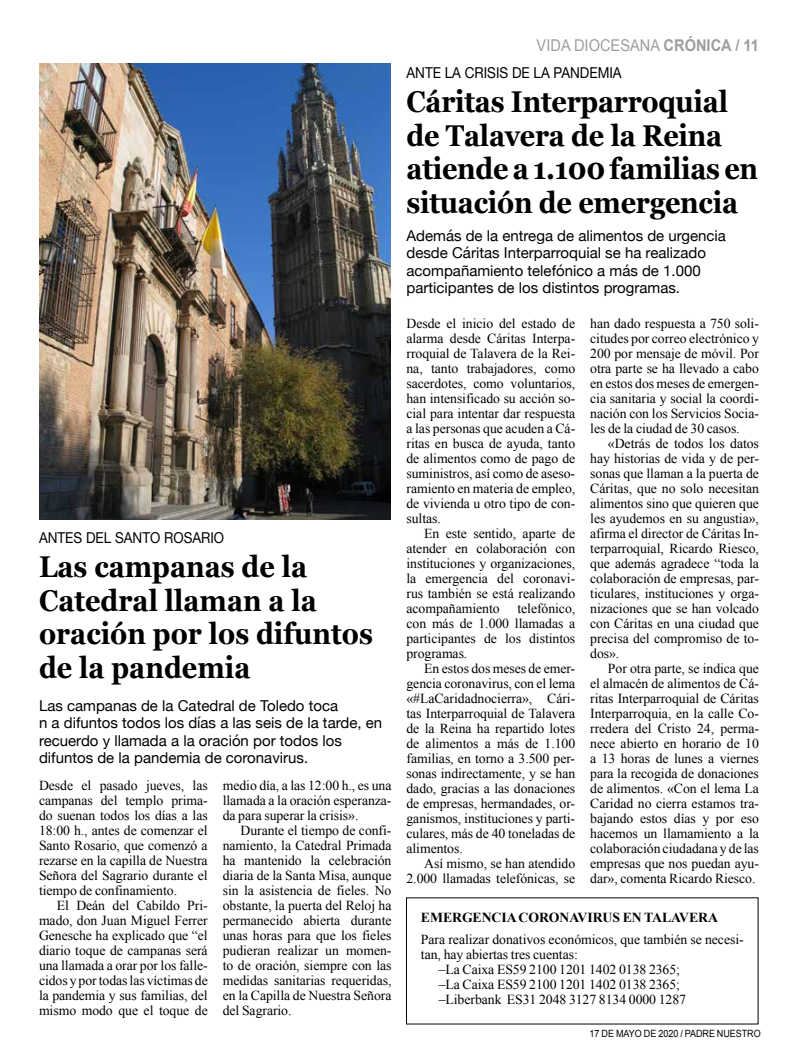
<style>
.page{position:relative;width:798px;height:1063px;background:#fff}
.page>*{position:absolute;margin:0;border:0;box-sizing:border-box;transform-origin:0 0}
.t1{font:700 30px/33.8px "Georgia";letter-spacing:-.01em;color:#000;scale:.9 1}
.t2{font:16.25px "Arial";color:#9c9e9f;scale:.9 1}
.t3{font:15px/17.5px "Helvetica Neue";color:#000}
.t4{font:15px "Helvetica Neue";color:#000;scale:.9 1}
.t5{font:13.75px/15px "Times New Roman";letter-spacing:-.005em;color:#000;text-align:justify}
.t6{font:700 13.75px "Times New Roman";letter-spacing:-.005em;color:#000}
.t7{font:10px "Arial";letter-spacing:-.005em;color:#000;scale:.9 1}
.s1{font-weight:700}
</style>
<div class="page">
<img style="left:39px;top:64px;width:351px;height:455px">
<p class="t4" style="left:39px;top:527px;width:207px">ANTES DEL SANTO ROSARIO</p>
<h1 class="t1" style="left:39px;top:548px;width:372px">Las campanas de la<br>Catedral llaman a la oración por los difuntos de la pandemia</h1>
<p class="t3" style="left:39px;top:697px;width:344px">Las campanas de la Catedral de Toledo toca<br>n a difuntos todos los días a las seis de la tarde, en recuerdo y llamada a la oración por todos los difuntos de la pandemia de coronavirus.</p>
<p class="t5" style="left:39px;top:777px;width:170px">Desde el pasado jueves, las campanas del templo prima&shy;do suenan todos los días a las 18:00 h., antes de comenzar el Santo Rosario, que comenzó a rezarse en la capilla de Nuestra Señora del Sagrario durante el tiempo de confinamiento.</p>
<p class="t5" style="left:39px;top:897px;width:170px;text-indent:18px">El Deán del Cabildo Pri&shy;mado, don Juan Miguel Ferrer Genesche ha explicado que “el diario toque de campanas será una llamada a orar por los falle&shy;cidos y por todas las víctimas de la pandemia y sus familias, del mismo modo que el toque de</p>
<p class="t5" style="left:223px;top:777px;width:170px">medio día, a las 12:00 h., es una llamada a la oración esperanza&shy;da para superar la crisis».</p>
<p class="t5" style="left:223px;top:822px;width:170px;text-indent:18px">Durante el tiempo de confi&shy;namiento, la Catedral Primada ha mantenido la celebración diaria de la Santa Misa, aunque sin la asistencia de fieles. No obstante, la puerta del Reloj ha permanecido abierta durante unas horas para que los fieles pudieran realizar un momen&shy;to de oración, siempre con las medidas sanitarias requeridas, en la Capilla de Nuestra Señora del Sagrario.</p>
<p class="t2" style="left:536px;top:34px;width:248px">VIDA DIOCESANA <span class="s1">CRÓNICA / 11</span></p>
<p class="t4" style="left:406px;top:62px;width:240px">ANTE LA CRISIS DE LA PANDEMIA</p>
<h1 class="t1" style="left:406px;top:83px;width:392px">Cáritas Interparroquial de Talavera de la Reina atiende a 1.100 familias en situación de emergencia</h1>
<p class="t3" style="left:406px;top:227px;width:321px">Además de la entrega de alimentos de urgencia desde Cáritas Interparroquial se ha realizado acompañamiento telefónico a más de 1.000 participantes de los distintos programas.</p>
<p class="t5" style="left:406px;top:315px;width:170px">Desde el inicio del estado de alarma desde Cáritas Interpa&shy;rroquial de Talavera de la Rei&shy;na, tanto trabajadores, como sacerdotes, como voluntarios, han intensificado su acción so&shy;cial para intentar dar respuesta a las personas que acuden a Cá&shy;ritas en busca de ayuda, tanto de alimentos como de pago de suministros, así como de aseso&shy;ramiento en materia de empleo, de vivienda u otro tipo de con&shy;sultas.</p>
<p class="t5" style="left:406px;top:525px;width:170px;text-indent:18px">En este sentido, aparte de atender en colaboración con instituciones y organizaciones, la emergencia del coronavi&shy;rus también se está realizando acompañamiento</p>
<p class="t5" style="left:590px;top:315px;width:170px">han dado respuesta a 750 soli&shy;citudes por correo electrónico y 200 por mensaje de móvil. Por otra parte se ha llevado a cabo en estos dos meses de emergen&shy;cia sanitaria y social la coordi&shy;nación con los Servicios Socia&shy;les de la ciudad de 30 casos.</p>
<p class="t5" style="left:590px;top:435px;width:170px;text-indent:18px">«Detrás de todos los datos hay historias de vida y de per&shy;sonas que llaman a la puerta de Cáritas, que no solo necesitan alimentos sino que quieren que les ayudemos en su angustia», afirma el director de Cáritas In&shy;terparroquial, Ricardo Riesco, que además agradece “toda la colaboración de empresas, par&shy;ticulares, instituciones y orga&shy;nizaciones que se han volcado con Cáritas en una ciudad que precisa del compromiso de to&shy;dos».</p>
<p class="t5" style="left:590px;top:660px;width:170px;text-indent:18px">Por otra parte, se indica que el almacén de alimentos de Cá&shy;ritas Interparroquial de Cáritas Interparroquia, en la calle Co&shy;rredera del Cristo 24, perma&shy;nece abierto en horario de 10 a 13 horas de lunes a viernes para la recogida de donaciones de alimentos. «Con el lema La Caridad no cierra estamos tra&shy;bajando estos días y por eso hacemos un llamamiento a la colaboración ciudadana y de las empresas que nos puedan ayu&shy;dar», comenta Ricardo Riesco.</p>
<p class="t6" style="left:421px;top:908px;width:298px">EMERGENCIA CORONAVIRUS EN TALAVERA</p>
<p class="t5" style="left:421px;top:932px;width:324px">Para realizar donativos económicos, que también se necesi-</p>
<p class="t5" style="left:421px;top:947px;width:158px">tan, hay abiertas tres cuentas:</p>
<p class="t5" style="left:438px;top:962px;width:243px">–La Caixa ES59 2100 1201 1402 0138 2365;</p>
<p class="t5" style="left:438px;top:977px;width:243px">–La Caixa ES59 2100 1201 1402 0138 2365;</p>
<p class="t5" style="left:438px;top:992px;width:249px">–Liberbank ES31 2048 3127 8134 0000 1287</p>
<p class="t5" style="left:406px;top:600px;width:170px;text-indent:111px">telefónico, con más de 1.000 llamadas a participantes de los distintos programas.</p>
<p class="t5" style="left:406px;top:660px;width:170px;text-indent:18px">En estos dos meses de emer&shy;gencia coronavirus, con el lema «#LaCaridadnocierra», Cári&shy;tas Interparroquial de Talavera de la Reina ha repartido lotes de alimentos a más de 1.100 familias, en torno a 3.500 per&shy;sonas indirectamente, y se han dado, gracias a las donaciones de empresas, hermandades, or&shy;ganismos, instituciones y parti&shy;culares, más de 40 toneladas de alimentos.</p>
<p class="t5" style="left:406px;top:855px;width:170px;text-align:right">Así mismo, se han atendido<br>2.000 llamadas telefónicas, se</p>
<p class="t7" style="left:589px;top:1027px;width:192px">17 DE MAYO DE 2020 / PADRE NUESTRO</p>
</div>
